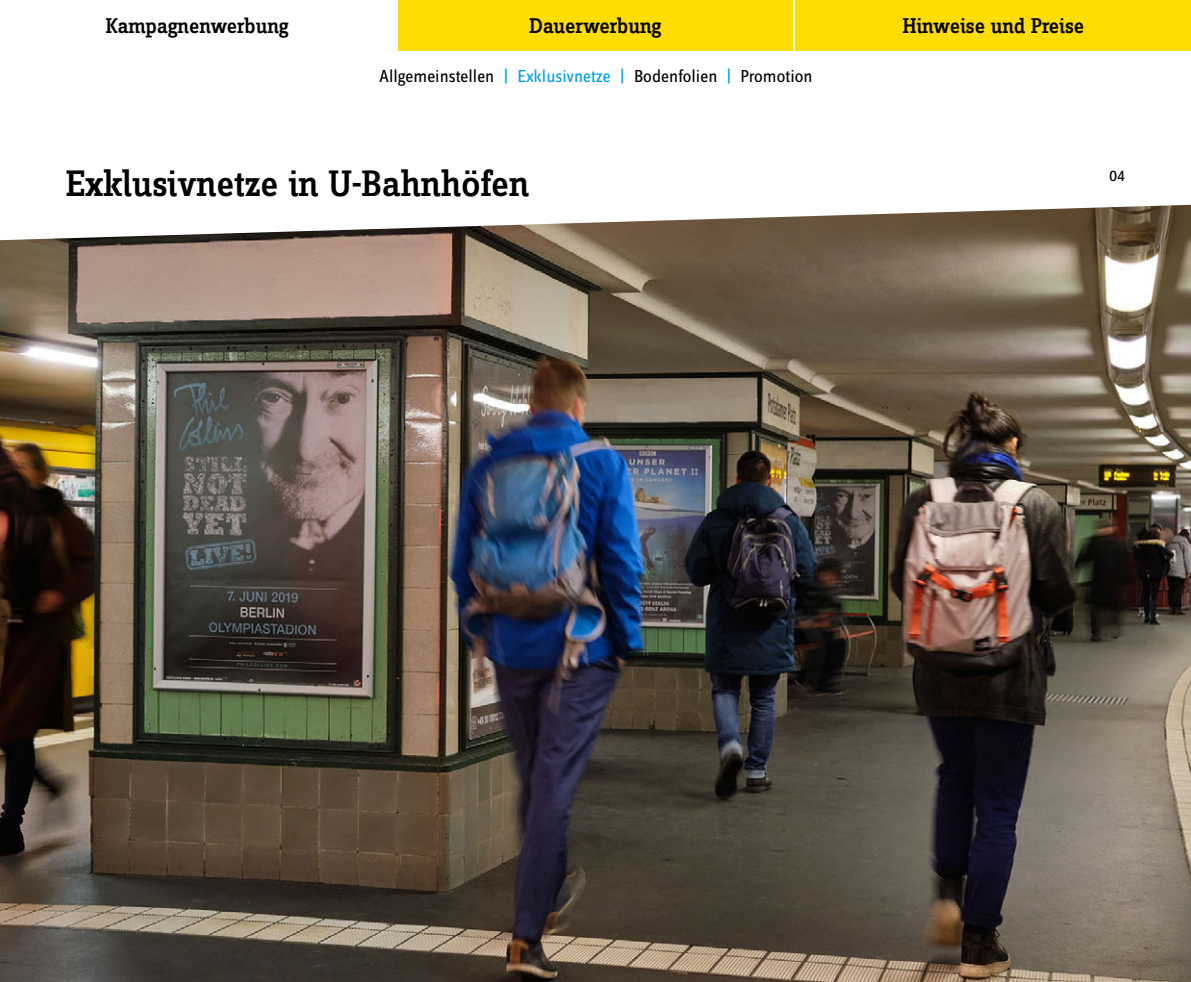
<style>
.page{position:relative;width:1191px;height:982px;background:#fff}
.page>*{position:absolute;margin:0;border:0;box-sizing:border-box;transform-origin:0 0}
.t1{font:500 38px "Zine Slab Dis";color:#000}
.t2{font:500 22px "Zine Slab Dis";letter-spacing:-.01em;color:#000}
.t3{font:18px "Zine Sans Dis OT";color:#000}
.t4{font:16px "Zine Sans Dis OT";color:#000}
.s1{color:#009fe3}
</style>
<div class="page">
<div style="left:794px;top:0;width:397px;height:51px;background:#fd0"></div>
<div style="left:397px;top:0;width:397px;height:51px;background:#fd0"></div>
<hr style="left:396px;top:0;width:2px;height:51px;background:#fff">
<hr style="left:793px;top:0;width:2px;height:51px;background:#fff">
<img style="left:0;top:205px;width:1191px;height:777px">
<p class="t2" style="left:106px;top:15px;width:185px">Kampagnenwerbung</p>
<p class="t2" style="left:529px;top:15px;width:133px">Dauerwerbung</p>
<p class="t2" style="left:902px;top:15px;width:183px">Hinweise und Preise</p>
<p class="t3" style="left:380px;top:68px;width:434px">Allgemeinstellen <span class="s1">| Exklusivnetze |</span> Bodenfolien <span class="s1">|</span> Promotion</p>
<h1 class="t1" style="left:66px;top:164px;width:464px">Exklusivnetze in U-Bahnhöfen</h1>
<p class="t4" style="left:1109px;top:168px;width:17px">04</p>
</div>
